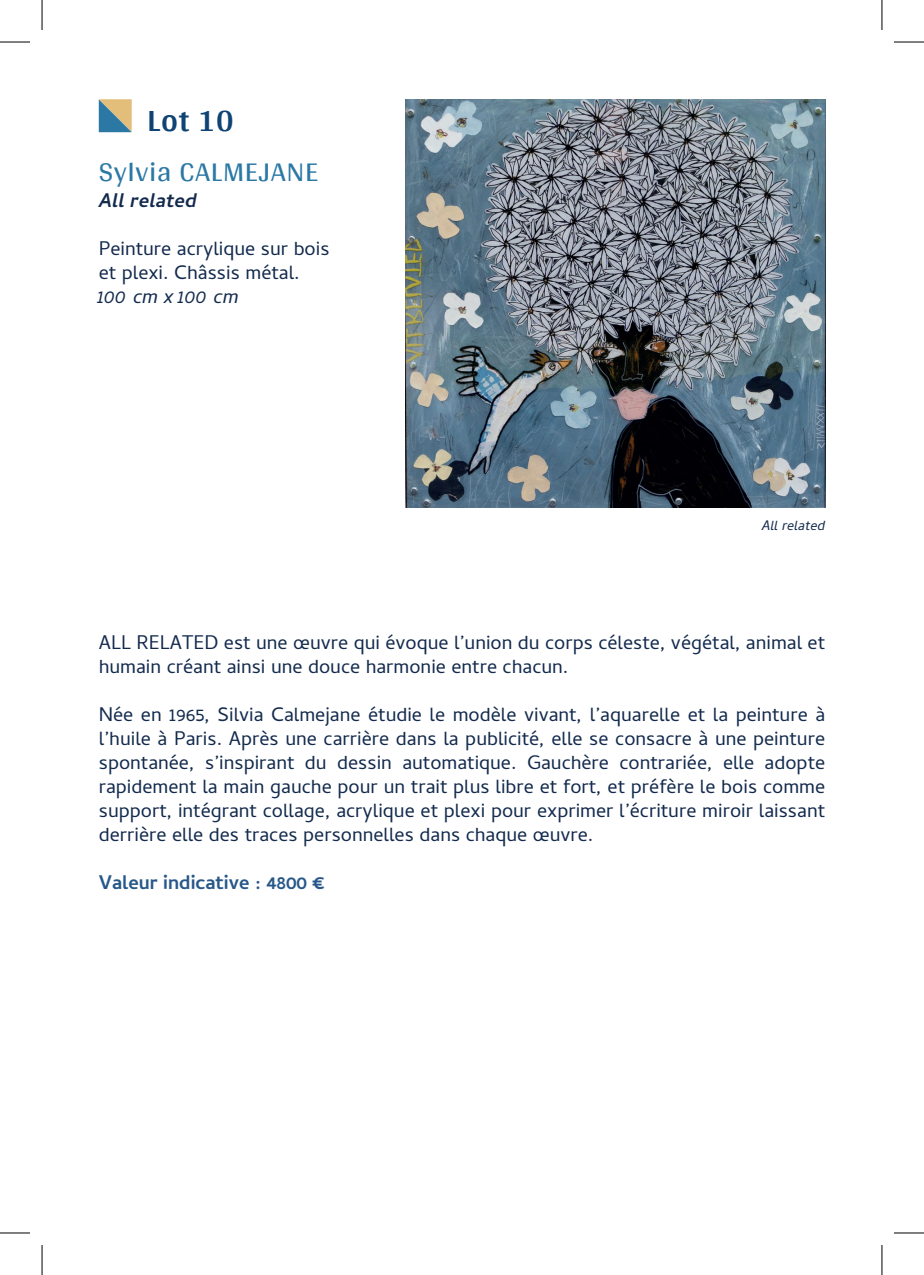
<style>
.page{position:relative;width:924px;height:1275px;background:#fff}
.page>*{position:absolute;margin:0;border:0;box-sizing:border-box;transform-origin:0 0}
.t1{font:700 32px "Arya";color:#0f4374}
.t2{font:28px "Arya";letter-spacing:.025em;color:#2b78a5}
.t3{font:20px/24px "Cambay";color:#132a4d}
.t4{font:700 20px "Cambay";color:#275889}
.t5{font:italic 20px "Cambay";color:#132a4d}
.t6{font:italic 700 20px "Cambay";color:#132a4d}
.t7{font:italic 14px "Cambay";color:#132a4d}
</style>
<div class="page">
<svg style="left:99px;top:99px;width:33px;height:33px"></svg>
<img style="left:405px;top:99px;width:419px;height:409px">
<hr style="left:0;top:42px;width:30px;height:1px;background:#000">
<hr style="left:893px;top:42px;width:30px;height:1px;background:#000">
<hr style="left:0;top:1232px;width:30px;height:1px;background:#000">
<hr style="left:893px;top:1232px;width:30px;height:1px;background:#000">
<hr style="left:42px;top:0;width:1px;height:30px;background:#000">
<hr style="left:42px;top:1245px;width:1px;height:30px;background:#000">
<hr style="left:881px;top:0;width:1px;height:30px;background:#000">
<hr style="left:881px;top:1245px;width:1px;height:30px;background:#000">
<h1 class="t1" style="left:147px;top:101px;width:88px">Lot 10</h1>
<h2 class="t2" style="left:99px;top:155px;width:221px">Sylvia CALMEJANE</h2>
<p class="t6" style="left:99px;top:188px;width:100px">All related</p>
<p class="t3" style="left:99px;top:236px;width:232px">Peinture acrylique sur bois et plexi. Châssis métal.</p>
<p class="t5" style="left:99px;top:284px;width:141px">100 cm x 100 cm</p>
<p class="t7" style="left:761px;top:517px;width:65px">All related</p>
<p class="t3" style="left:99px;top:630px;width:727px">ALL RELATED est une œuvre qui évoque l’union du corps céleste, végétal, animal et humain créant ainsi une douce harmonie entre chacun.</p>
<p class="t3" style="left:99px;top:702px;width:727px;text-align:justify">Née en 1965, Silvia Calmejane étudie le modèle vivant, l’aquarelle et la peinture à l’huile à Paris. Après une carrière dans la publicité, elle se consacre à une peinture spontanée, s’inspirant du dessin automatique. Gauchère contrariée, elle adopte rapidement la main gauche pour un trait plus libre et fort, et préfère le bois comme support, intégrant collage, acrylique et plexi pour exprimer l’écriture miroir laissant derrière elle des traces personnelles dans chaque œuvre.</p>
<p class="t4" style="left:99px;top:870px;width:228px">Valeur indicative : 4800 €</p>
</div>
